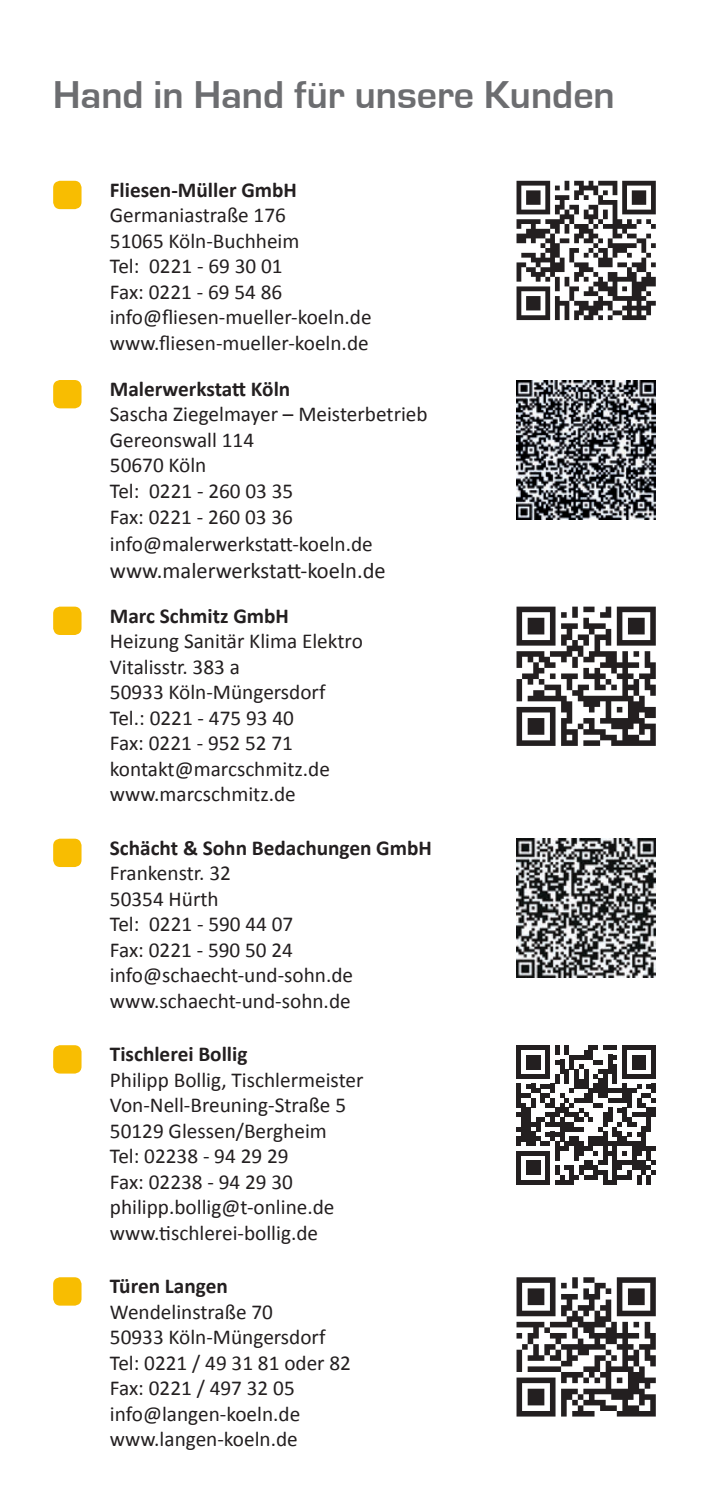
<style>
.page{position:relative;width:709px;height:1503px;background:#fff}
.page>*{position:absolute;margin:0;border:0;box-sizing:border-box;transform-origin:0 0}
.t1{font:700 40px "Eurostile";color:#6c6d70}
.t2{font:22.5px "Calibri";color:#231f20}
.t3{font:21.25px/25.5px "Calibri";color:#231f20}
.t4{font:700 21.25px "Calibri";color:#231f20}
.s1{font-weight:700}
</style>
<div class="page">
<img style="left:516px;top:380px;width:140px;height:139px">
<div style="left:53px;top:380px;width:28px;height:28px;background:#f8bd01;border-radius:7px"></div>
<svg style="left:516px;top:1045px;width:140px;height:139px"></svg>
<div style="left:53px;top:1045px;width:28px;height:28px;background:#f8bd01;border-radius:7px"></div>
<svg style="left:516px;top:181px;width:140px;height:139px"></svg>
<div style="left:53px;top:181px;width:28px;height:28px;background:#f8bd01;border-radius:7px"></div>
<img style="left:516px;top:838px;width:140px;height:140px">
<div style="left:53px;top:838px;width:28px;height:29px;background:#f8bd01;border-radius:7px"></div>
<svg style="left:516px;top:606px;width:140px;height:140px"></svg>
<div style="left:53px;top:606px;width:28px;height:29px;background:#f8bd01;border-radius:7px"></div>
<svg style="left:516px;top:1277px;width:140px;height:139px"></svg>
<div style="left:53px;top:1277px;width:28px;height:28px;background:#f8bd01;border-radius:7px"></div>
<p class="t1" style="left:53px;top:73px;width:563px">Hand in Hand für unsere Kunden</p>
<p class="t4" style="left:110px;top:176px;width:189px">Fliesen-Müller GmbH</p>
<p class="t3" style="left:110px;top:202px;width:191px">Germaniastraße 176<br>51065 Köln-Buchheim</p>
<p class="t3" style="left:110px;top:253px;width:174px">Tel: 0221 - 69 30 01</p>
<p class="t3" style="left:110px;top:279px;width:174px">Fax: 0221 - 69 54 86</p>
<p class="t3" style="left:110px;top:304px;width:263px">info@fliesen-mueller-koeln.de</p>
<p class="t3" style="left:110px;top:330px;width:260px">www.fliesen-mueller-koeln.de</p>
<p class="t3" style="left:110px;top:376px;width:319px"><span class="s1">Malerwerkstatt Köln<br></span>Sascha Ziegelmayer – Meisterbetrieb</p>
<p class="t3" style="left:110px;top:427px;width:146px">Gereonswall 114<br>50670 Köln</p>
<p class="t3" style="left:110px;top:478px;width:185px">Tel: 0221 - 260 03 35</p>
<p class="t3" style="left:110px;top:504px;width:185px">Fax: 0221 - 260 03 36</p>
<p class="t3" style="left:110px;top:531px;width:264px">info@malerwerkstatt-koeln.de</p>
<p class="t2" style="left:110px;top:556px;width:277px">www.malerwerkstatt-koeln.de</p>
<p class="t4" style="left:110px;top:602px;width:181px">Marc Schmitz GmbH</p>
<p class="t3" style="left:110px;top:628px;width:254px">Heizung Sanitär Klima Elektro</p>
<p class="t3" style="left:110px;top:654px;width:131px">Vitalisstr. 383 a</p>
<p class="t3" style="left:110px;top:679px;width:217px">50933 Köln-Müngersdorf</p>
<p class="t3" style="left:110px;top:705px;width:185px">Tel.: 0221 - 475 93 40</p>
<p class="t3" style="left:110px;top:730px;width:185px">Fax: 0221 - 952 52 71</p>
<p class="t3" style="left:110px;top:756px;width:221px">kontakt@marcschmitz.de</p>
<p class="t3" style="left:110px;top:781px;width:187px">www.marcschmitz.de</p>
<p class="t4" style="left:110px;top:834px;width:323px">Schächt &amp; Sohn Bedachungen GmbH</p>
<p class="t3" style="left:110px;top:860px;width:122px">Frankenstr. 32</p>
<p class="t3" style="left:110px;top:886px;width:110px">50354 Hürth</p>
<p class="t3" style="left:110px;top:911px;width:185px">Tel: 0221 - 590 44 07</p>
<p class="t3" style="left:110px;top:937px;width:185px">Fax: 0221 - 590 50 24</p>
<p class="t3" style="left:110px;top:962px;width:245px">info@schaecht-und-sohn.de</p>
<p class="t3" style="left:110px;top:988px;width:242px">www.schaecht-und-sohn.de</p>
<p class="t4" style="left:110px;top:1040px;width:139px">Tischlerei Bollig</p>
<p class="t3" style="left:110px;top:1066px;width:255px">Philipp Bollig, Tischlermeister</p>
<p class="t3" style="left:110px;top:1092px;width:238px">Von-Nell-Breuning-Straße 5</p>
<p class="t3" style="left:110px;top:1117px;width:218px">50129 Glessen/Bergheim</p>
<p class="t3" style="left:110px;top:1143px;width:180px">Tel: 02238 - 94 29 29</p>
<p class="t3" style="left:110px;top:1168px;width:185px">Fax: 02238 - 94 29 30</p>
<p class="t3" style="left:110px;top:1194px;width:226px">philipp.bollig@t-online.de www.tischlerei-bollig.de</p>
<p class="t4" style="left:110px;top:1272px;width:119px">Türen Langen</p>
<p class="t3" style="left:110px;top:1298px;width:164px">Wendelinstraße 70</p>
<p class="t3" style="left:110px;top:1324px;width:217px">50933 Köln-Müngersdorf</p>
<p class="t3" style="left:110px;top:1349px;width:243px">Tel: 0221 / 49 31 81 oder 82</p>
<p class="t3" style="left:110px;top:1375px;width:186px">Fax: 0221 / 497 32 05</p>
<p class="t3" style="left:110px;top:1400px;width:192px">info@langen-koeln.de www.langen-koeln.de</p>
</div>
